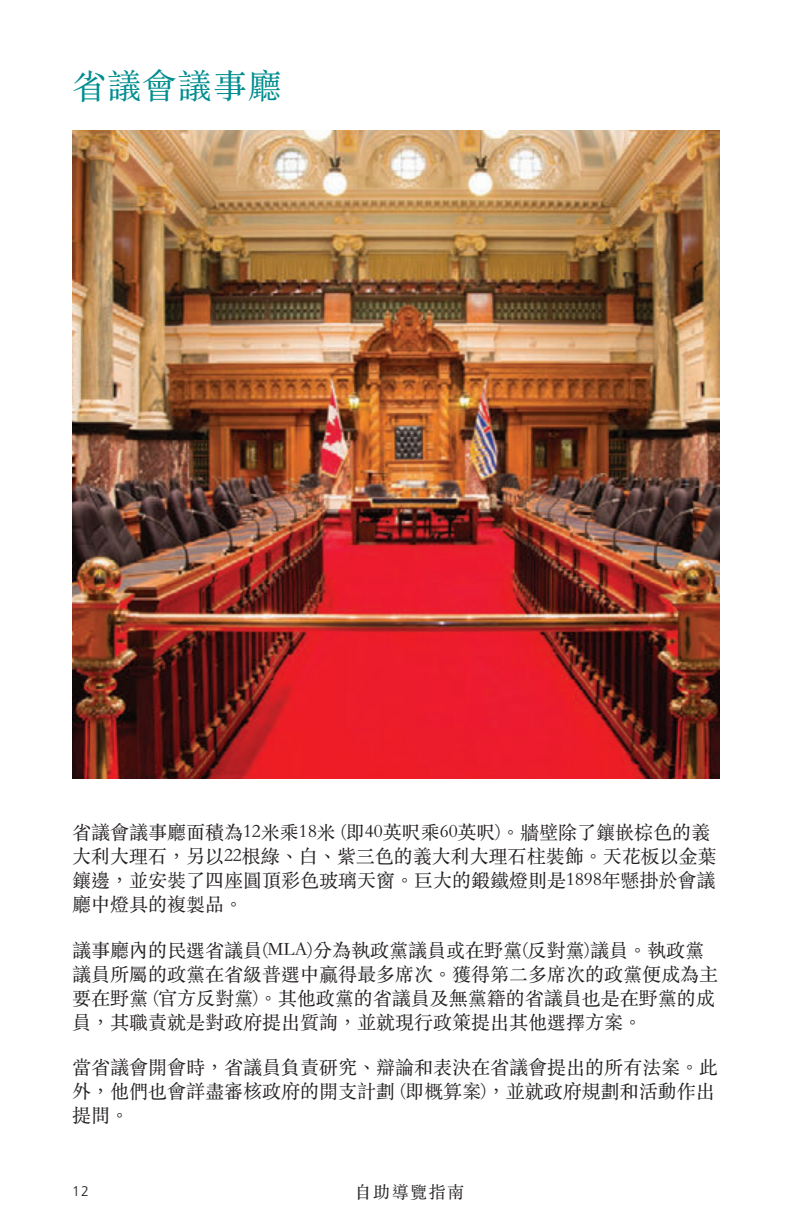
<style>
.page{position:relative;width:792px;height:1224px;background:#fff}
.page>*{position:absolute;margin:0;border:0;box-sizing:border-box;transform-origin:0 0}
.t1{font:34px "ST Songti TC Regular";letter-spacing:.035em;color:#008d8f}
.t2{font:19px/24px "ST Songti TC Regular";color:#231f20}
.t3{font:17px "ST Songti TC Regular";letter-spacing:.09em;color:#231f20}
.t4{font:300 14px "Frutiger LT Std";color:#231f20}
</style>
<div class="page">
<img style="left:72px;top:131px;width:648px;height:648px">
<h1 class="t1" style="left:72px;top:65px;width:211px">省議會議事廳</h1>
<p class="t2" style="left:72px;top:820px;width:646px">省議會議事廳面積為12米乘18米 (即40英呎乘60英呎)。牆壁除了鑲嵌棕色的義大利大理石，另以22根綠、白、紫三色的義大利大理石柱裝飾。天花板以金葉鑲邊，並安裝了四座圓頂彩色玻璃天窗。巨大的鍛鐵燈則是1898年懸掛於會議廳中燈具的複製品。</p>
<p class="t2" style="left:72px;top:937px;width:647px">議事廳內的民選省議員(MLA)分為執政黨議員或在野黨(反對黨)議員。執政黨議員所屬的政黨在省級普選中贏得最多席次。獲得第二多席次的政黨便成為主要在野黨 (官方反對黨)。其他政黨的省議員及無黨籍的省議員也是在野黨的成員，其職責就是對政府提出質詢，並就現行政策提出其他選擇方案。</p>
<p class="t2" style="left:72px;top:1055px;width:647px">當省議會開會時，省議員負責研究、辯論和表決在省議會提出的所有法案。此外，他們也會詳盡審核政府的開支計劃 (即概算案)，並就政府規劃和活動作出提問。</p>
<p class="t4" style="left:72px;top:1183px;width:18px">12</p>
<p class="t3" style="left:355px;top:1181px;width:111px">自助導覽指南</p>
</div>
